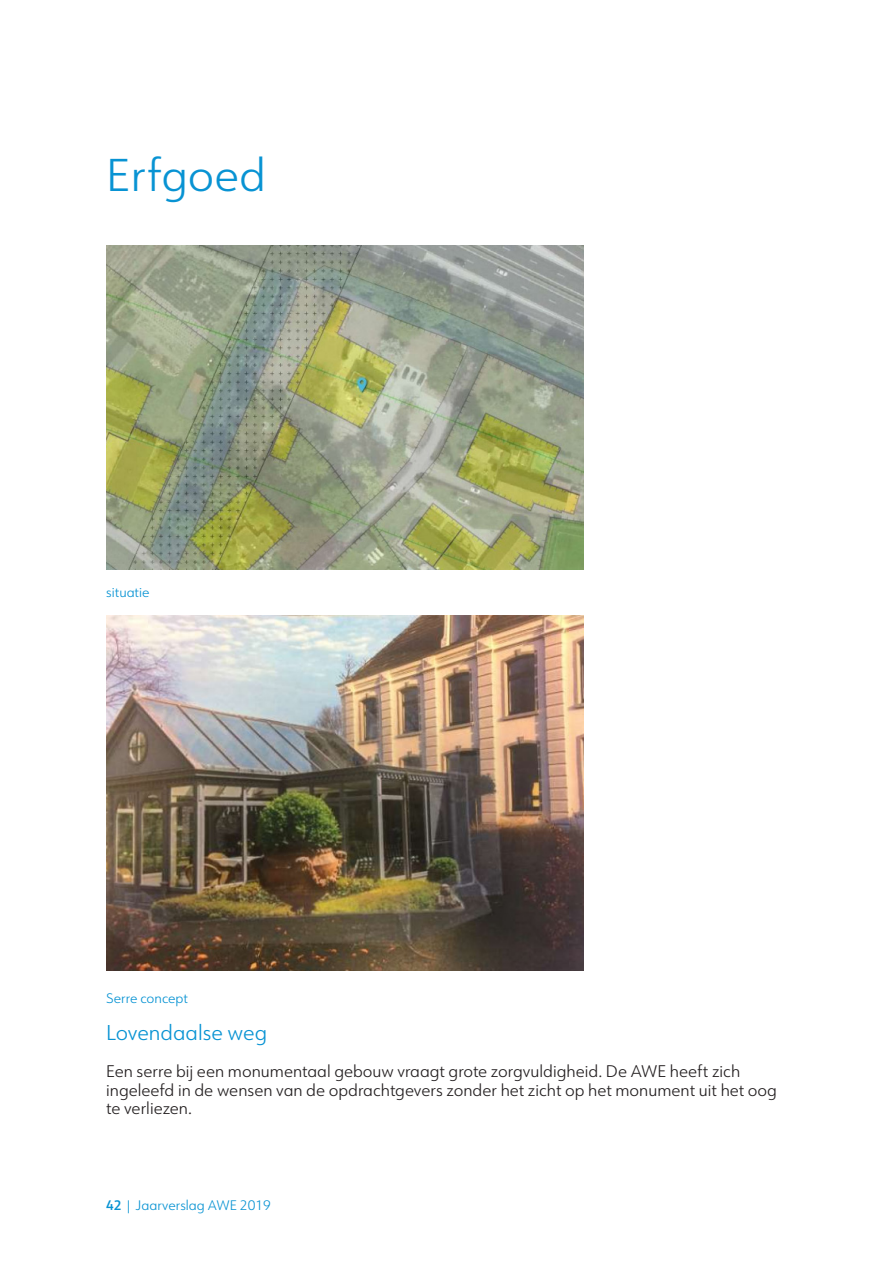
<style>
.page{position:relative;width:893px;height:1263px;background:#fff}
.page>*{position:absolute;margin:0;border:0;box-sizing:border-box;transform-origin:0 0}
.t1{font:300 45px "URW Form";color:#0893d3}
.t2{font:300 21px "URW Form";color:#0893d3}
.t3{font:300 16.5px/18.5px "URW Form";color:#231f20}
.t4{font:300 13.5px "URW Form";color:#0893d3}
.s1{font-weight:600}
</style>
<div class="page">
<img style="left:106px;top:246px;width:477px;height:324px">
<img style="left:106px;top:616px;width:477px;height:355px">
<p class="t1" style="left:106px;top:145px;width:161px">Erfgoed</p>
<p class="t4" style="left:106px;top:583px;width:45px">situatie</p>
<p class="t4" style="left:106px;top:989px;width:83px">Serre concept</p>
<p class="t2" style="left:106px;top:1019px;width:162px">Lovendaalse weg</p>
<p class="t3" style="left:106px;top:1061px;width:672px">Een serre bij een monumentaal gebouw vraagt grote zorgvuldigheid. De AWE heeft zich ingeleefd in de wensen van de opdrachtgevers zonder het zicht op het monument uit het oog te verliezen.</p>
<p class="t4" style="left:106px;top:1196px;width:166px"><span class="s1">42</span> | Jaarverslag AWE 2019</p>
</div>
